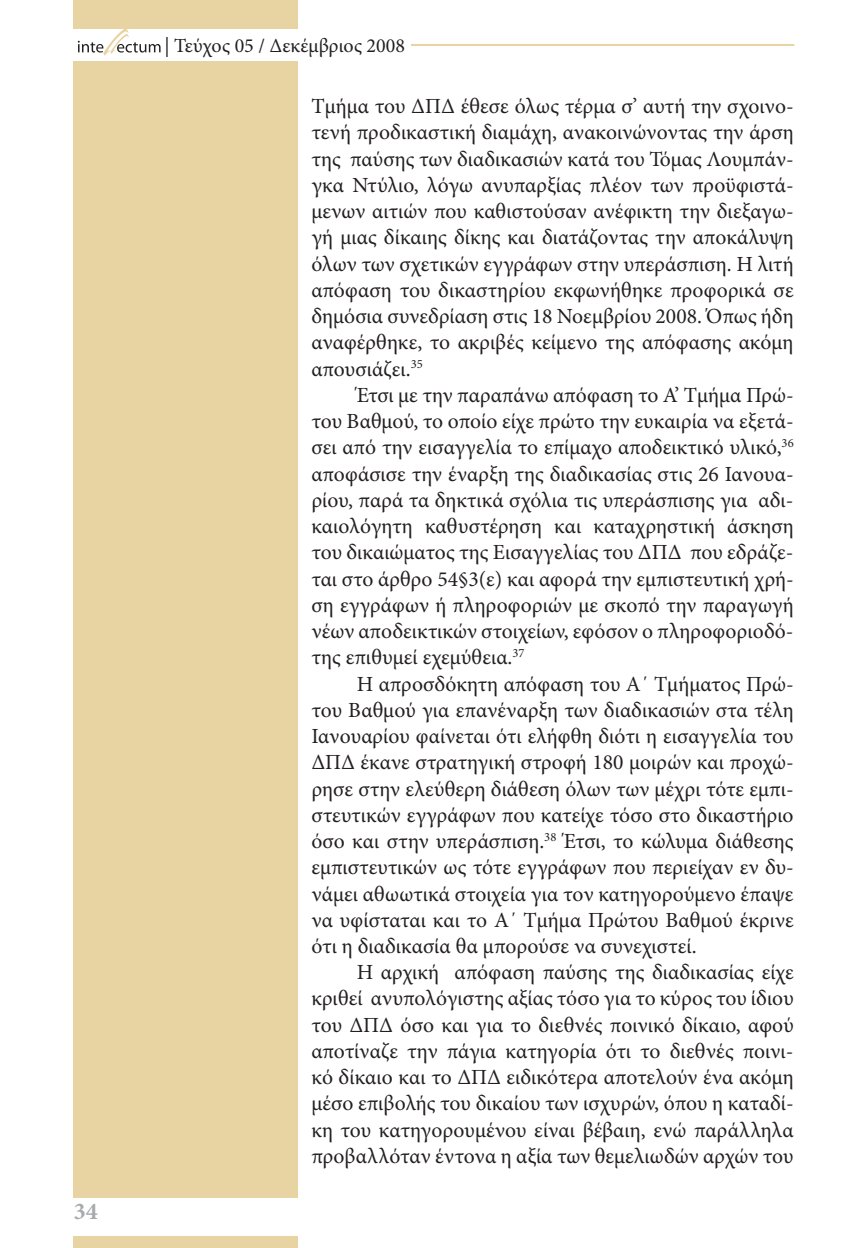
<style>
.page{position:relative;width:850px;height:1248px;background:#fff}
.page>*{position:absolute;margin:0;border:0;box-sizing:border-box;transform-origin:0 0}
.t1{font:700 24px "Minion Pro";color:#a7a9ac}
.t2{font:21.6px/26.2px "Minion Pro";color:#231f20;text-align:justify}
.t3{font:20px "Minion Pro";color:#231f20}
</style>
<div class="page">
<div style="left:73px;top:0;width:225px;height:1197px;background:#e8d3a2"></div>
<div style="left:73px;top:1237px;width:225px;height:11px;background:#e8d3a2"></div>
<hr style="left:74px;top:44px;width:720px;height:2px;background:#e8d3a2">
<div style="left:74px;top:29px;width:337px;height:31px;background:#fff"></div>
<svg style="left:78px;top:29px;width:83px;height:27px"></svg>
<p class="t1" style="left:74px;top:1196px;width:25px">34</p>
<p class="t3" style="left:165px;top:38px;width:242px">| Τεύχος 05 / Δεκέμβριος 2008</p>
<p class="t2" style="left:311px;top:95px;width:484px">Τμήμα του ΔΠΔ έθεσε όλως τέρμα σ’ αυτή την σχοινο&shy;τενή προδικαστική διαμάχη, ανακοινώνοντας την άρση της παύσης των διαδικασιών κατά του Τόμας Λουμπάν&shy;γκα Ντύλιο, λόγω ανυπαρξίας πλέον των προϋφιστά&shy;μενων αιτιών που καθιστούσαν ανέφικτη την διεξαγω&shy;γή μιας δίκαιης δίκης και διατάζοντας την αποκάλυψη όλων των σχετικών εγγράφων στην υπεράσπιση. Η λιτή απόφαση του δικαστηρίου εκφωνήθηκε προφορικά σε δημόσια συνεδρίαση στις 18 Νοεμβρίου 2008. Όπως ήδη αναφέρθηκε, το ακριβές κείμενο της απόφασης ακόμη απουσιάζει.<sup>35</sup></p>
<p class="t2" style="left:311px;top:384px;width:484px;text-indent:45px">Έτσι με την παραπάνω απόφαση το Α’ Τμήμα Πρώ&shy;του Βαθμού, το οποίο είχε πρώτο την ευκαιρία να εξετά&shy;σει από την εισαγγελία το επίμαχο αποδεικτικό υλικό,<sup>36 </sup>αποφάσισε την έναρξη της διαδικασίας στις 26 Ιανουα&shy;ρίου, παρά τα δηκτικά σχόλια τις υπεράσπισης για αδι&shy;καιολόγητη καθυστέρηση και καταχρηστική άσκηση του δικαιώματος της Εισαγγελίας του ΔΠΔ που εδράζε&shy;ται στο άρθρο 54§3(ε) και αφορά την εμπιστευτική χρή&shy;ση εγγράφων ή πληροφοριών με σκοπό την παραγωγή νέων αποδεικτικών στοιχείων, εφόσον ο πληροφοριοδό&shy;της επιθυμεί εχεμύθεια.<sup>37</sup></p>
<p class="t2" style="left:311px;top:672px;width:484px;text-indent:45px">Η απροσδόκητη απόφαση του Α΄ Τμήματος Πρώ&shy;του Βαθμού για επανέναρξη των διαδικασιών στα τέλη Ιανουαρίου φαίνεται ότι ελήφθη διότι η εισαγγελία του ΔΠΔ έκανε στρατηγική στροφή 180 μοιρών και προχώ&shy;ρησε στην ελεύθερη διάθεση όλων των μέχρι τότε εμπι&shy;στευτικών εγγράφων που κατείχε τόσο στο δικαστήριο όσο και στην υπεράσπιση.<sup>38</sup> Έτσι, το κώλυμα διάθεσης εμπιστευτικών ως τότε εγγράφων που περιείχαν εν δυ&shy;νάμει αθωωτικά στοιχεία για τον κατηγορούμενο έπαψε να υφίσταται και το Α΄ Τμήμα Πρώτου Βαθμού έκρινε ότι η διαδικασία θα μπορούσε να συνεχιστεί.</p>
<p class="t2" style="left:311px;top:961px;width:484px;text-indent:45px">Η αρχική απόφαση παύσης της διαδικασίας είχε κριθεί ανυπολόγιστης αξίας τόσο για το κύρος του ίδιου του ΔΠΔ όσο και για το διεθνές ποινικό δίκαιο, αφού αποτίναζε την πάγια κατηγορία ότι το διεθνές ποινι&shy;κό δίκαιο και το ΔΠΔ ειδικότερα αποτελούν ένα ακόμη μέσο επιβολής του δικαίου των ισχυρών, όπου η καταδί&shy;κη του κατηγορουμένου είναι βέβαιη, ενώ παράλληλα προβαλλόταν έντονα η αξία των θεμελιωδών αρχών του</p>
</div>
